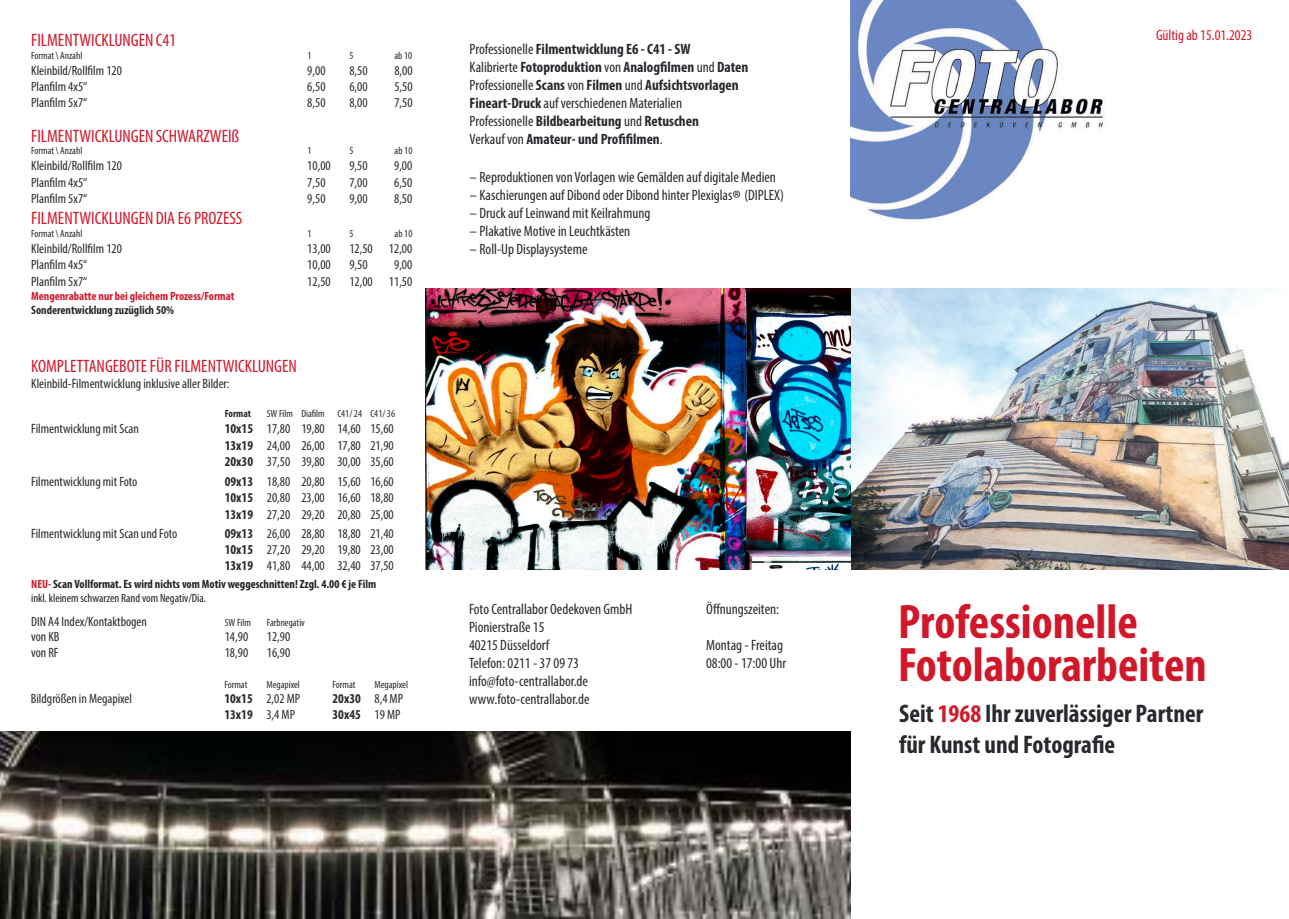
<style>
.page{position:relative;width:1289px;height:919px;background:#fff}
.page>*{position:absolute;margin:0;border:0;box-sizing:border-box;transform-origin:0 0}
.t1{font:700 condensed 48.6px/43px "Myriad Pro";color:#d1182b}
.t2{font:700 condensed 25.5px "Myriad Pro";color:#26292d}
.t3{font:condensed 18px "Myriad Pro";color:#d1182b}
.t4{font:condensed 15px/18px "Myriad Pro";color:#26292d}
.t5{font:700 condensed 15px/18px "Myriad Pro";color:#26292d}
.t6{font:condensed 15px "Myriad Pro";color:#d1182b}
.t7{font:condensed 13.5px/16.2px "Myriad Pro";color:#26292d;text-align:justify}
.t8{font:700 condensed 13.5px "Myriad Pro";color:#26292d}
.t9{font:700 condensed 12px/14.4px "Myriad Pro";color:#d1182b}
.t10{font:700 condensed 12px "Myriad Pro";color:#231f20}
.t11{font:condensed 12px "Myriad Pro";color:#231f20}
.t12{font:condensed 10.5px "Myriad Pro";color:#26292d}
.t13{font:700 condensed 10.5px "Myriad Pro";color:#26292d}
.s1{color:#26292d}
.s2{font-weight:400}
.s3{font-size:22.5px}
.s4{font-weight:700}
.s5{color:#d1182b}
</style>
<div class="page">
<img style="left:850px;top:0;width:256px;height:220px">
<img style="left:425px;top:288px;width:863px;height:281px">
<img style="left:0;top:731px;width:850px;height:187px">
<p class="t3" style="left:31px;top:29px;width:146px">FILMENTWICKLUNGEN C41</p>
<p class="t12" style="left:31px;top:49px;width:53px">Format \ Anzahl</p>
<p class="t12" style="left:307px;top:49px;width:6px">1</p>
<p class="t12" style="left:349px;top:49px;width:6px">5</p>
<p class="t12" style="left:394px;top:49px;width:19px">ab 10</p>
<p class="t7" style="left:31px;top:62px;width:92px">Kleinbild/Rollfilm 120</p>
<p class="t7" style="left:307px;top:62px;width:20px">9,00</p>
<p class="t7" style="left:349px;top:62px;width:20px">8,50</p>
<p class="t7" style="left:394px;top:62px;width:20px">8,00</p>
<p class="t7" style="left:31px;top:78px;width:58px">Planfilm 4x5“</p>
<p class="t7" style="left:307px;top:78px;width:20px">6,50</p>
<p class="t7" style="left:349px;top:78px;width:20px">6,00</p>
<p class="t7" style="left:394px;top:78px;width:20px">5,50</p>
<p class="t7" style="left:31px;top:95px;width:58px">Planfilm 5x7“</p>
<p class="t7" style="left:307px;top:95px;width:20px">8,50</p>
<p class="t7" style="left:349px;top:95px;width:20px">8,00</p>
<p class="t7" style="left:394px;top:95px;width:20px">7,50</p>
<p class="t3" style="left:31px;top:125px;width:210px">FILMENTWICKLUNGEN SCHWARZWEIß</p>
<p class="t12" style="left:31px;top:144px;width:53px">Format \ Anzahl</p>
<p class="t12" style="left:307px;top:144px;width:6px">1</p>
<p class="t12" style="left:349px;top:144px;width:6px">5</p>
<p class="t12" style="left:394px;top:144px;width:19px">ab 10</p>
<p class="t7" style="left:31px;top:158px;width:92px">Kleinbild/Rollfilm 120</p>
<p class="t7" style="left:307px;top:158px;width:25px">10,00</p>
<p class="t7" style="left:349px;top:158px;width:20px">9,50</p>
<p class="t7" style="left:394px;top:158px;width:20px">9,00</p>
<p class="t7" style="left:31px;top:174px;width:58px">Planfilm 4x5“</p>
<p class="t7" style="left:307px;top:174px;width:20px">7,50</p>
<p class="t7" style="left:349px;top:174px;width:20px">7,00</p>
<p class="t7" style="left:394px;top:174px;width:20px">6,50</p>
<p class="t7" style="left:31px;top:190px;width:58px">Planfilm 5x7“</p>
<p class="t7" style="left:307px;top:190px;width:20px">9,50</p>
<p class="t7" style="left:349px;top:190px;width:20px">9,00</p>
<p class="t7" style="left:394px;top:190px;width:20px">8,50</p>
<p class="t3" style="left:31px;top:207px;width:213px">FILMENTWICKLUNGEN DIA E6 PROZESS</p>
<p class="t12" style="left:31px;top:227px;width:53px">Format \ Anzahl</p>
<p class="t12" style="left:307px;top:227px;width:6px">1</p>
<p class="t12" style="left:349px;top:227px;width:6px">5</p>
<p class="t12" style="left:394px;top:227px;width:19px">ab 10</p>
<p class="t7" style="left:31px;top:240px;width:92px">Kleinbild/Rollfilm 120</p>
<p class="t7" style="left:307px;top:240px;width:25px">13,00</p>
<p class="t7" style="left:349px;top:240px;width:65px">12,50 12,00</p>
<p class="t7" style="left:31px;top:257px;width:58px">Planfilm 4x5“</p>
<p class="t7" style="left:307px;top:257px;width:25px">10,00</p>
<p class="t7" style="left:349px;top:257px;width:20px">9,50</p>
<p class="t7" style="left:394px;top:257px;width:20px">9,00</p>
<p class="t7" style="left:31px;top:273px;width:58px">Planfilm 5x7“</p>
<p class="t7" style="left:307px;top:273px;width:25px">12,50</p>
<p class="t7" style="left:349px;top:273px;width:65px">12,00 11,50</p>
<p class="t9" style="left:31px;top:288px;width:205px">Mengenrabatte nur bei gleichem Prozess/Format<br><span class="s1">Sonderentwicklung zuzüglich 50%</span></p>
<p class="t5" style="left:469px;top:39px;width:280px"><span class="s2">Professionelle</span> Filmentwicklung E6 - C41 - SW<br><span class="s2">Kalibrierte</span> Fotoproduktion <span class="s2">von</span> Analogfilmen <span class="s2">und</span> Daten</p>
<p class="t5" style="left:469px;top:75px;width:270px"><span class="s2">Professionelle</span> Scans <span class="s2">von</span> Filmen <span class="s2">und</span> Aufsichtsvorlagen<br>Fineart-Druck <span class="s2">auf verschiedenen Materialien<br>Professionelle</span> Bildbearbeitung <span class="s2">und</span> Retuschen</p>
<p class="t5" style="left:469px;top:129px;width:195px"><span class="s2">Verkauf von</span> Amateur- und Profifilmen<span class="s2">.</span></p>
<p class="t4" style="left:469px;top:168px;width:308px">– Reproduktionen von Vorlagen wie Gemälden auf digitale Medien</p>
<p class="t4" style="left:469px;top:186px;width:316px">– Kaschierungen auf Dibond oder Dibond hinter Plexiglas<span class="s3">®</span> (DIPLEX)</p>
<p class="t4" style="left:469px;top:204px;width:182px">– Druck auf Leinwand mit Keilrahmung</p>
<p class="t4" style="left:469px;top:222px;width:162px">– Plakative Motive in Leuchtkästen</p>
<p class="t4" style="left:469px;top:240px;width:119px">– Roll-Up Displaysysteme</p>
<p class="t6" style="left:1155px;top:26px;width:98px">Gültig ab 15.01.2023</p>
<p class="t3" style="left:31px;top:355px;width:267px">KOMPLETTANGEBOTE FÜR FILMENTWICKLUNGEN</p>
<p class="t7" style="left:31px;top:375px;width:200px">Kleinbild-Filmentwicklung inklusive aller Bilder:</p>
<p class="t13" style="left:225px;top:407px;width:28px">Format</p>
<p class="t12" style="left:267px;top:407px;width:130px">SW Film Diafilm C41/ 24 C41/ 36</p>
<p class="t7" style="left:31px;top:420px;width:109px">Filmentwicklung mit Scan</p>
<p class="t7" style="left:225px;top:420px;width:170px"><span class="s4">10x15</span> 17,80 19,80 14,60 15,60<br><span class="s4">13x19</span> 24,00 26,00 17,80 21,90<br><span class="s4">20x30</span> 37,50 39,80 30,00 35,60</p>
<p class="t7" style="left:31px;top:473px;width:108px">Filmentwicklung mit Foto</p>
<p class="t7" style="left:225px;top:473px;width:170px"><span class="s4">09x13</span> 18,80 20,80 15,60 16,60<br><span class="s4">10x15</span> 20,80 23,00 16,60 18,80<br><span class="s4">13x19</span> 27,20 29,20 20,80 25,00</p>
<p class="t7" style="left:31px;top:525px;width:148px">Filmentwicklung mit Scan und Foto</p>
<p class="t7" style="left:225px;top:525px;width:170px"><span class="s4">09x13</span> 26,00 28,80 18,80 21,40</p>
<p class="t7" style="left:225px;top:541px;width:170px"><span class="s4">10x15</span> 27,20 29,20 19,80 23,00<br><span class="s4">13x19</span> 41,80 44,00 32,40 37,50</p>
<p class="t10" style="left:31px;top:576px;width:346px"><span class="s5">NEU-</span> Scan Vollformat. Es wird nichts vom Motiv weggeschnitten! Zzgl. 4.00 € <span class="s1">je Film</span></p>
<p class="t11" style="left:31px;top:591px;width:176px">inkl. kleinem schwarzen Rand vom Negativ/Dia.</p>
<p class="t7" style="left:31px;top:613px;width:117px">DIN A4 Index/Kontaktbogen</p>
<p class="t12" style="left:225px;top:616px;width:28px">SW Film</p>
<p class="t12" style="left:267px;top:616px;width:40px">Farbnegativ</p>
<p class="t7" style="left:31px;top:628px;width:30px">von KB</p>
<p class="t7" style="left:225px;top:628px;width:25px">14,90</p>
<p class="t7" style="left:267px;top:628px;width:25px">12,90</p>
<p class="t7" style="left:31px;top:644px;width:29px">von RF</p>
<p class="t7" style="left:225px;top:644px;width:25px">18,90</p>
<p class="t7" style="left:267px;top:644px;width:25px">16,90</p>
<p class="t12" style="left:224px;top:677px;width:24px">Format</p>
<p class="t12" style="left:266px;top:677px;width:35px">Megapixel</p>
<p class="t12" style="left:332px;top:677px;width:24px">Format</p>
<p class="t12" style="left:374px;top:677px;width:35px">Megapixel</p>
<p class="t7" style="left:31px;top:689px;width:103px">Bildgrößen in Megapixel</p>
<p class="t7" style="left:224px;top:689px;width:77px"><span class="s4">10x15</span> 2,02 MP</p>
<p class="t8" style="left:332px;top:689px;width:72px">20x30 <span class="s2">8,4 MP</span></p>
<p class="t8" style="left:224px;top:705px;width:72px">13x19 <span class="s2">3,4 MP</span></p>
<p class="t8" style="left:332px;top:705px;width:69px">30x45 <span class="s2">19 MP</span></p>
<p class="t2" style="left:899px;top:697px;width:306px">Seit <span class="s5">1968</span> Ihr zuverlässiger Partner</p>
<p class="t2" style="left:899px;top:728px;width:218px">für Kunst und Fotografie</p>
<p class="t4" style="left:706px;top:600px;width:74px">Öffnungszeiten:</p>
<p class="t4" style="left:706px;top:636px;width:81px">Montag - Freitag<br>08:00 - 17:00 Uhr</p>
<p class="t4" style="left:469px;top:600px;width:165px">Foto Centrallabor Oedekoven GmbH</p>
<p class="t4" style="left:469px;top:618px;width:122px">Pionierstraße 15<br>40215 Düsseldorf<br>Telefon: 0211 - 37 09 73 info@foto-centrallabor.de www.foto-centrallabor.de</p>
<p class="t1" style="left:898px;top:599px;width:310px">Professionelle<br>Fotolaborarbeiten</p>
</div>
